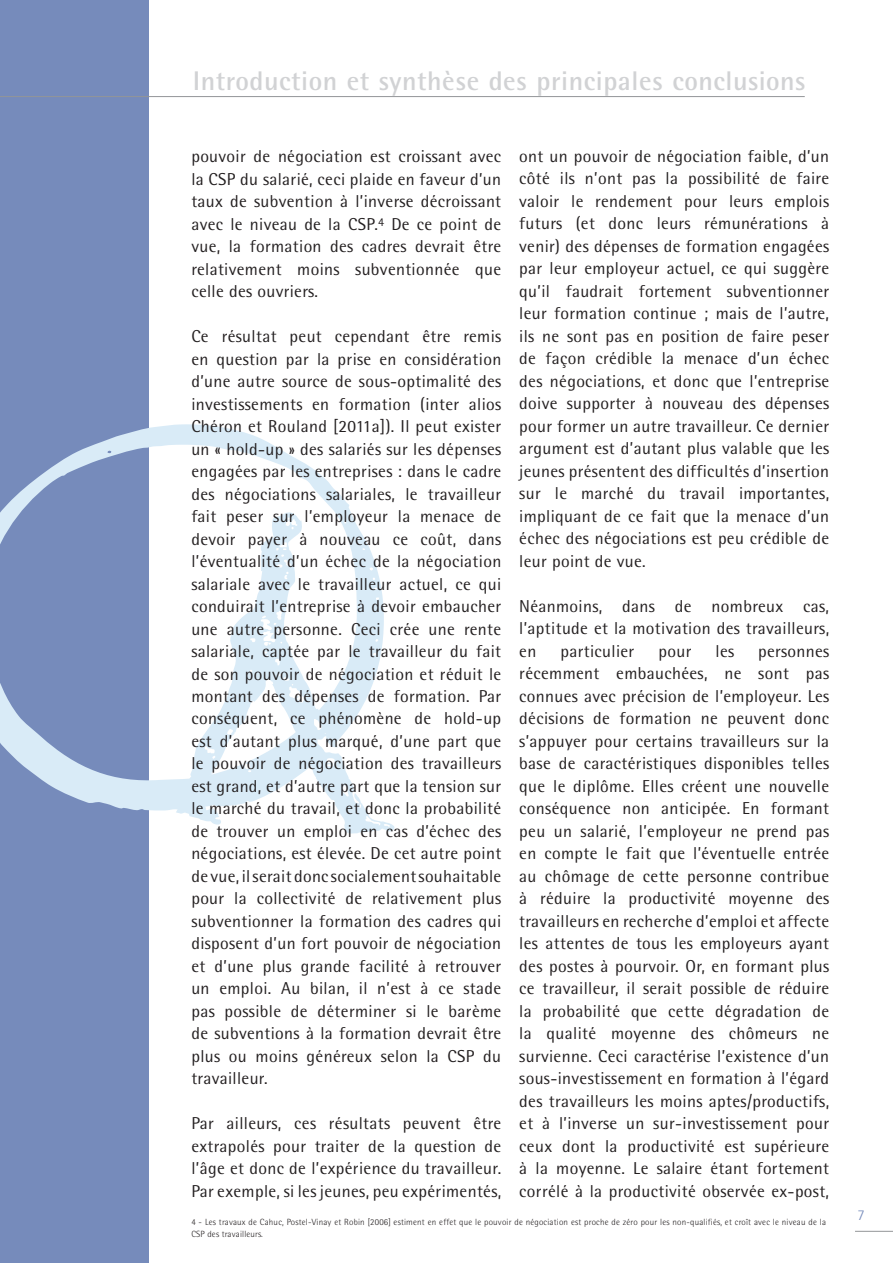
<style>
.page{position:relative;width:893px;height:1263px;background:#fff}
.page>*{position:absolute;margin:0;border:0;box-sizing:border-box;transform-origin:0 0}
.t1{font:700 27px "Rotis Semi Sans";letter-spacing:.02em;color:#d1d2d4}
.t2{font:17.25px/22.5px "Rotis Semi Sans";letter-spacing:.02em;color:#231f20;text-align:justify}
.t3{font:300 15px "Rotis Semi Sans";color:#768bbb}
.t4{font:300 9px/12px "Rotis Semi Sans";letter-spacing:.02em;color:#231f20}
</style>
<div class="page">
<div style="left:0;top:0;width:148px;height:1263px;background:#768bbb"></div>
<svg style="left:0;top:424px;width:350px;height:387px"></svg>
<svg style="left:176px;top:511px;width:219px;height:323px"></svg>
<hr style="left:855px;top:1231px;width:38px;height:1px;background:#939598">
<hr style="left:0;top:96px;width:805px;height:1px;background:#939598">
<h1 class="t1" style="left:193px;top:64px;width:614px">Introduction et synthèse des principales conclusions</h1>
<p class="t2" style="left:519px;top:145px;width:311px">ont un pouvoir de négociation faible, d’un côté ils n’ont pas la possibilité de faire valoir le rendement pour leurs emplois futurs (et donc leurs rémunérations à venir) des dépenses de formation engagées par leur employeur actuel, ce qui suggère qu’il faudrait fortement subventionner leur formation continue ; mais de l’autre, ils ne sont pas en position de faire peser de façon crédible la menace d’un échec des négociations, et donc que l’entreprise doive supporter à nouveau des dépenses pour former un autre travailleur. Ce dernier argument est d’autant plus valable que les jeunes présentent des difficultés d’insertion sur le marché du travail importantes, impliquant de ce fait que la menace d’un échec des négociations est peu crédible de leur point de vue.</p>
<p class="t2" style="left:519px;top:594px;width:311px">Néanmoins, dans de nombreux cas, l’aptitude et la motivation des travailleurs, en</p>
<p class="t2" style="left:191px;top:145px;width:311px">pouvoir de négociation est croissant avec la CSP du salarié, ceci plaide en faveur d’un taux de subvention à l’inverse décroissant avec le niveau de la CSP.<sup>4</sup> De ce point de vue, la formation des cadres devrait être relativement moins subventionnée que celle des ouvriers.</p>
<p class="t2" style="left:191px;top:325px;width:311px">Ce résultat peut cependant être remis en question par la prise en considération d’une autre source de sous-optimalité des investissements en formation (inter alios Chéron et Rouland [2011a]). Il peut exister un « hold-up » des salariés sur les dépenses engagées par les entreprises : dans le cadre des négociations salariales, le travailleur fait peser sur l’employeur la menace de devoir payer à nouveau ce coût, dans l’éventualité d’un échec de la négociation salariale avec le travailleur actuel, ce qui conduirait l’entreprise à devoir embaucher une autre personne. Ceci crée une rente salariale, captée par le travailleur du fait de son pouvoir de négociation et réduit le montant des dépenses de formation. Par conséquent, ce phénomène de hold-up est d’autant plus marqué, d’une part que le pouvoir de négociation des travailleurs est grand, et d’autre part que la tension sur le marché du travail, et donc la probabilité de trouver un emploi en cas d’échec des négociations, est élevée. De cet autre point de vue, il serait donc socialement souhaitable pour la collectivité de relativement plus subventionner la formation des cadres qui disposent d’un fort pouvoir de négociation et d’une plus grande facilité à retrouver un emploi. Au bilan, il n’est à ce stade pas possible de déterminer si le barème de subventions à la formation devrait être plus ou moins généreux selon la CSP du travailleur.</p>
<p class="t2" style="left:191px;top:1112px;width:311px">Par ailleurs, ces résultats peuvent être extrapolés pour traiter de la question de l’âge et donc de l’expérience du travailleur.<br>Par exemple, si les jeunes, peu expérimentés,</p>
<p class="t2" style="left:560px;top:639px;width:76px">particulier</p>
<p class="t2" style="left:658px;top:639px;width:35px">pour</p>
<p class="t2" style="left:715px;top:639px;width:20px">les</p>
<p class="t2" style="left:519px;top:639px;width:311px;text-indent:239px">personnes récemment embauchées, ne sont pas connues avec précision de l’employeur. Les décisions de formation ne peuvent donc s’appuyer pour certains travailleurs sur la base de caractéristiques disponibles telles que le diplôme. Elles créent une nouvelle conséquence non anticipée. En formant peu un salarié, l’employeur ne prend pas en compte le fait que l’éventuelle entrée au chômage de cette personne contribue à réduire la productivité moyenne des travailleurs en recherche d’emploi et affecte les attentes de tous les employeurs ayant des postes à pourvoir. Or, en formant plus ce travailleur, il serait possible de réduire la probabilité que cette dégradation de la qualité moyenne des chômeurs ne survienne. Ceci caractérise l’existence d’un sous-investissement en formation à l’égard des travailleurs les moins aptes/productifs, et à l’inverse un sur-investissement pour ceux dont la productivité est supérieure à la moyenne. Le salaire étant fortement corrélé à la productivité observée ex-post,</p>
<p class="t4" style="left:191px;top:1216px;width:636px">4 - Les travaux de Cahuc, Postel-Vinay et Robin [2006] estiment en effet que le pouvoir de négociation est proche de zéro pour les non-qualifiés, et croît avec le niveau de la<br>CSP des travailleurs.</p>
<p class="t3" style="left:858px;top:1206px;width:9px">7</p>
</div>
